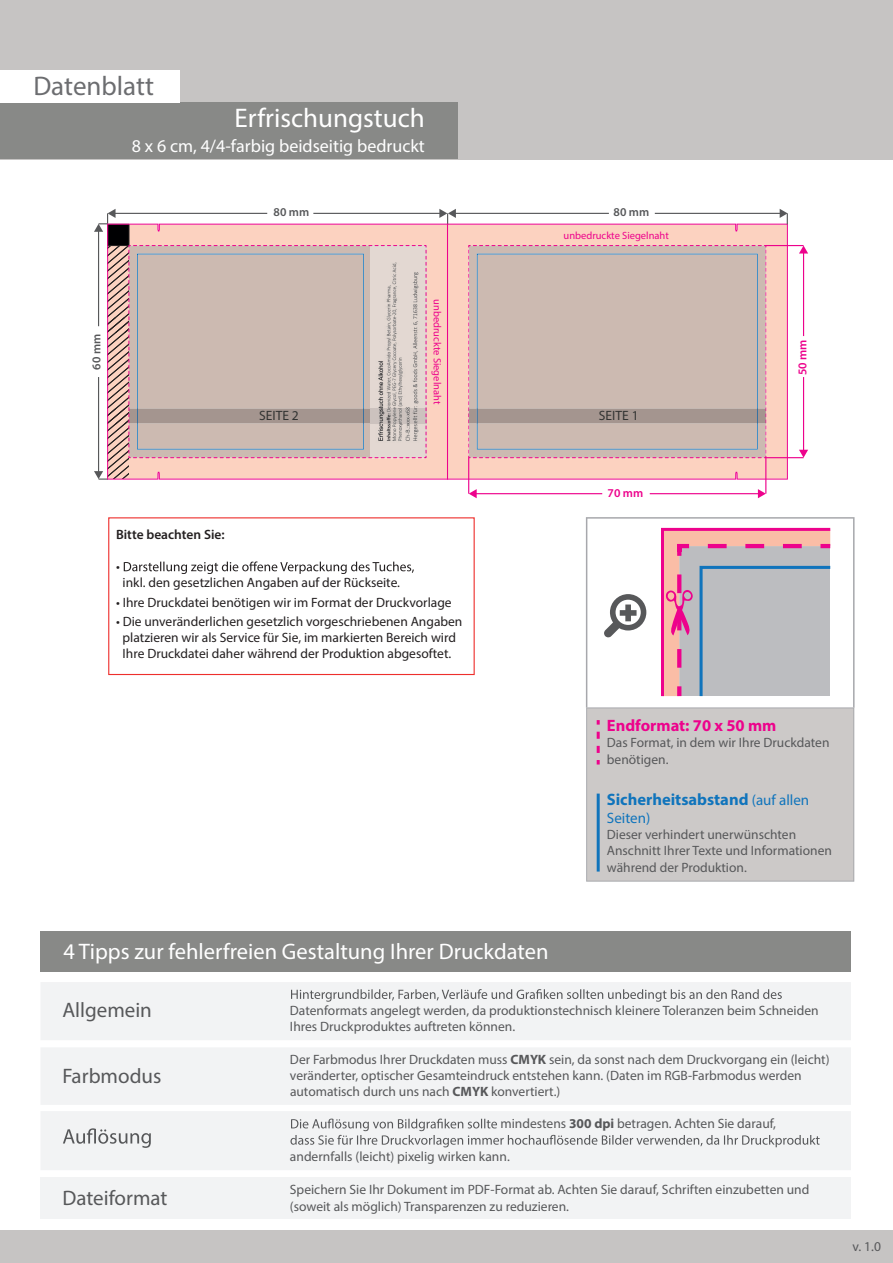
<style>
.page{position:relative;width:893px;height:1263px;background:#fff}
.page>*{position:absolute;margin:0;border:0;box-sizing:border-box;transform-origin:0 0}
.t1{font:27px "Myriad Pro";color:#fff}
.t2{font:27px "Myriad Pro";color:#6c6d70}
.t3{font:22.5px "Myriad Pro";color:#fff}
.t4{font:21px "Myriad Pro";color:#57585a}
.t5{font:18px "Myriad Pro";color:#fff}
.t6{font:700 16.5px "Myriad Pro";color:#1074bc}
.t7{font:700 16.5px "Myriad Pro";color:#ed028c}
.t8{font:15px "Myriad Pro";color:#1074bc}
.t9{font:13.5px/16.2px "Myriad Pro";color:#57585a}
.t10{font:13.5px/16.2px "Myriad Pro";color:#231f20;text-align:center}
.t11{font:600 13.5px "Myriad Pro";color:#231f20}
.t12{font:13.5px "Myriad Pro";color:#323332}
.t13{font:600 12px "Myriad Pro";color:#57585a}
.t14{font:600 12px "Myriad Pro";color:#ed028c}
.t15{font:10.5px "Myriad Pro";color:#ed028c}
.s1{font-weight:400;font-size:15px}
.s2{font-weight:700}
</style>
<div class="page">
<div style="left:40px;top:1047px;width:811px;height:58px;background:#f2f3f4"></div>
<div style="left:0;top:0;width:893px;height:159px;background:#c6c4c3"></div>
<div style="left:40px;top:931px;width:811px;height:40px;background:#888987"></div>
<div style="left:0;top:102px;width:458px;height:57px;background:#888987"></div>
<div style="left:0;top:1231px;width:893px;height:32px;background:#c6c4c3"></div>
<div style="left:40px;top:1178px;width:811px;height:41px;background:#f2f3f4"></div>
<div style="left:40px;top:1111px;width:811px;height:59px;background:#f2f3f4"></div>
<div style="left:40px;top:982px;width:811px;height:58px;background:#f2f3f4"></div>
<div style="left:0;top:70px;width:179px;height:32px;background:#fff"></div>
<div style="left:586px;top:708px;width:268px;height:174px;background:#ccc9c8"></div>
<svg style="left:586px;top:517px;width:268px;height:191px"></svg>
<svg style="left:63px;top:1128px;width:88px;height:20px"></svg>
<svg style="left:597px;top:720px;width:3px;height:5px"></svg>
<svg style="left:597px;top:732px;width:3px;height:32px"></svg>
<hr style="left:597px;top:793px;width:3px;height:78px;background:#1074bc">
<svg style="left:291px;top:989px;width:491px;height:13px"></svg>
<svg style="left:290px;top:1118px;width:530px;height:29px"></svg>
<svg style="left:448px;top:224px;width:340px;height:256px;background:#fbcabe"></svg>
<div style="left:108px;top:517px;width:367px;height:158px;border:1px solid #ee2f2c"></div>
<svg style="left:124px;top:561px;width:290px;height:13px"></svg>
<svg style="left:468px;top:245px;width:299px;height:213px;background:#c8b5af"></svg>
<hr style="left:313px;top:213px;width:128px;height:1px;background:#57585a">
<hr style="left:114px;top:213px;width:153px;height:1px;background:#57585a">
<hr style="left:765px;top:458px;width:1px;height:36px;background:#ed028c">
<hr style="left:655px;top:213px;width:126px;height:1px;background:#57585a">
<svg style="left:780px;top:209px;width:8px;height:15px"></svg>
<hr style="left:455px;top:213px;width:154px;height:1px;background:#57585a">
<svg style="left:439px;top:209px;width:17px;height:15px"></svg>
<hr style="left:468px;top:458px;width:1px;height:36px;background:#ed028c">
<hr style="left:650px;top:493px;width:109px;height:1px;background:#ed028c">
<svg style="left:758px;top:489px;width:8px;height:9px"></svg>
<hr style="left:475px;top:493px;width:127px;height:1px;background:#ed028c">
<svg style="left:469px;top:489px;width:8px;height:9px"></svg>
<hr style="left:766px;top:245px;width:37px;height:1px;background:#ed028c">
<hr style="left:766px;top:457px;width:37px;height:1px;background:#ed028c">
<hr style="left:803px;top:252px;width:1px;height:84px;background:#ed028c">
<svg style="left:799px;top:246px;width:9px;height:7px"></svg>
<hr style="left:803px;top:377px;width:1px;height:74px;background:#ed028c">
<svg style="left:799px;top:450px;width:9px;height:8px"></svg>
<hr style="left:98px;top:230px;width:1px;height:96px;background:#57585a">
<svg style="left:94px;top:209px;width:22px;height:23px"></svg>
<svg style="left:107px;top:224px;width:341px;height:256px;background:#f2c5b8"></svg>
<svg style="left:94px;top:245px;width:333px;height:235px;background:#d0bbb5"></svg>
<h1 class="t2" style="left:33px;top:69px;width:122px">Datenblatt</h1>
<h1 class="t1" style="left:234px;top:102px;width:192px">Erfrischungstuch</h1>
<h3 class="t5" style="left:132px;top:134px;width:294px">8 x 6 cm, 4/4-farbig beidseitig bedruckt</h3>
<p class="t13" style="left:274px;top:205px;width:37px">80 mm</p>
<p class="t13" style="left:614px;top:205px;width:37px">80 mm</p>
<p class="t13" style="left:89px;top:369px;width:37px;rotate:-90deg">60 mm</p>
<p class="t15" style="left:444px;top:299px;width:107px;rotate:90deg">unbedruckte Siegelnaht</p>
<p class="t15" style="left:564px;top:229px;width:107px">unbedruckte Siegelnaht</p>
<p class="t12" style="left:259px;top:407px;width:41px">SEITE 2</p>
<p class="t12" style="left:599px;top:407px;width:41px">SEITE 1</p>
<p class="t14" style="left:795px;top:375px;width:37px;rotate:-90deg">50 mm</p>
<p class="t11" style="left:116px;top:526px;width:110px">Bitte beachten Sie:</p>
<p class="t10" style="left:116px;top:558px;width:5px">•</p>
<p class="t10" style="left:123px;top:574px;width:279px">inkl. den gesetzlichen Angaben auf der Rückseite.</p>
<p class="t10" style="left:116px;top:594px;width:337px">• Ihre Druckdatei benötigen wir im Format der Druckvorlage</p>
<p class="t10" style="left:116px;top:613px;width:348px">• Die unveränderlichen gesetzlich vorgeschriebenen Angaben platzieren wir als Service für Sie, im markierten Bereich wird<br>Ihre Druckdatei daher während der Produktion abgesoftet.</p>
<p class="t14" style="left:608px;top:485px;width:37px">70 mm</p>
<p class="t7" style="left:607px;top:715px;width:171px">Endformat: 70 x 50 mm</p>
<p class="t9" style="left:607px;top:734px;width:224px">Das Format, in dem wir Ihre Druckdaten benötigen.</p>
<p class="t6" style="left:607px;top:789px;width:204px">Sicherheitsabstand <span class="s1">(auf allen</span></p>
<p class="t8" style="left:607px;top:809px;width:45px">Seiten)</p>
<p class="t9" style="left:607px;top:826px;width:227px">Dieser verhindert unerwünschten<br>Anschnitt Ihrer Texte und Informationen während der Produktion.</p>
<h2 class="t3" style="left:63px;top:937px;width:487px">4 Tipps zur fehlerfreien Gestaltung Ihrer Druckdaten</h2>
<h3 class="t4" style="left:62px;top:997px;width:91px">Allgemein</h3>
<p class="t9" style="left:290px;top:1002px;width:530px">Datenformats angelegt werden, da produktionstechnisch kleinere Toleranzen beim Schneiden<br>Ihres Druckproduktes auftreten können.</p>
<p class="t9" style="left:290px;top:1051px;width:541px">Der Farbmodus Ihrer Druckdaten muss <span class="s2">CMYK</span> sein, da sonst nach dem Druckvorgang ein (leicht) veränderter, optischer Gesamteindruck entstehen kann. (Daten im RGB-Farbmodus werden automatisch durch uns nach <span class="s2">CMYK</span> konvertiert.)</p>
<p class="t9" style="left:500px;top:1115px;width:277px">mindestens <span class="s2">300 dpi</span> betragen. Achten Sie darauf,</p>
<p class="t9" style="left:290px;top:1148px;width:221px">andernfalls (leicht) pixelig wirken kann.</p>
<p class="t9" style="left:290px;top:1181px;width:521px">Speichern Sie Ihr Dokument im PDF-Format ab. Achten Sie darauf, Schriften einzubetten und (soweit als möglich) Transparenzen zu reduzieren.</p>
<h3 class="t4" style="left:62px;top:1063px;width:101px">Farbmodus</h3>
<h3 class="t4" style="left:62px;top:1185px;width:107px">Dateiformat</h3>
<p class="t9" style="left:853px;top:1238px;width:30px">v. 1.0</p>
</div>
